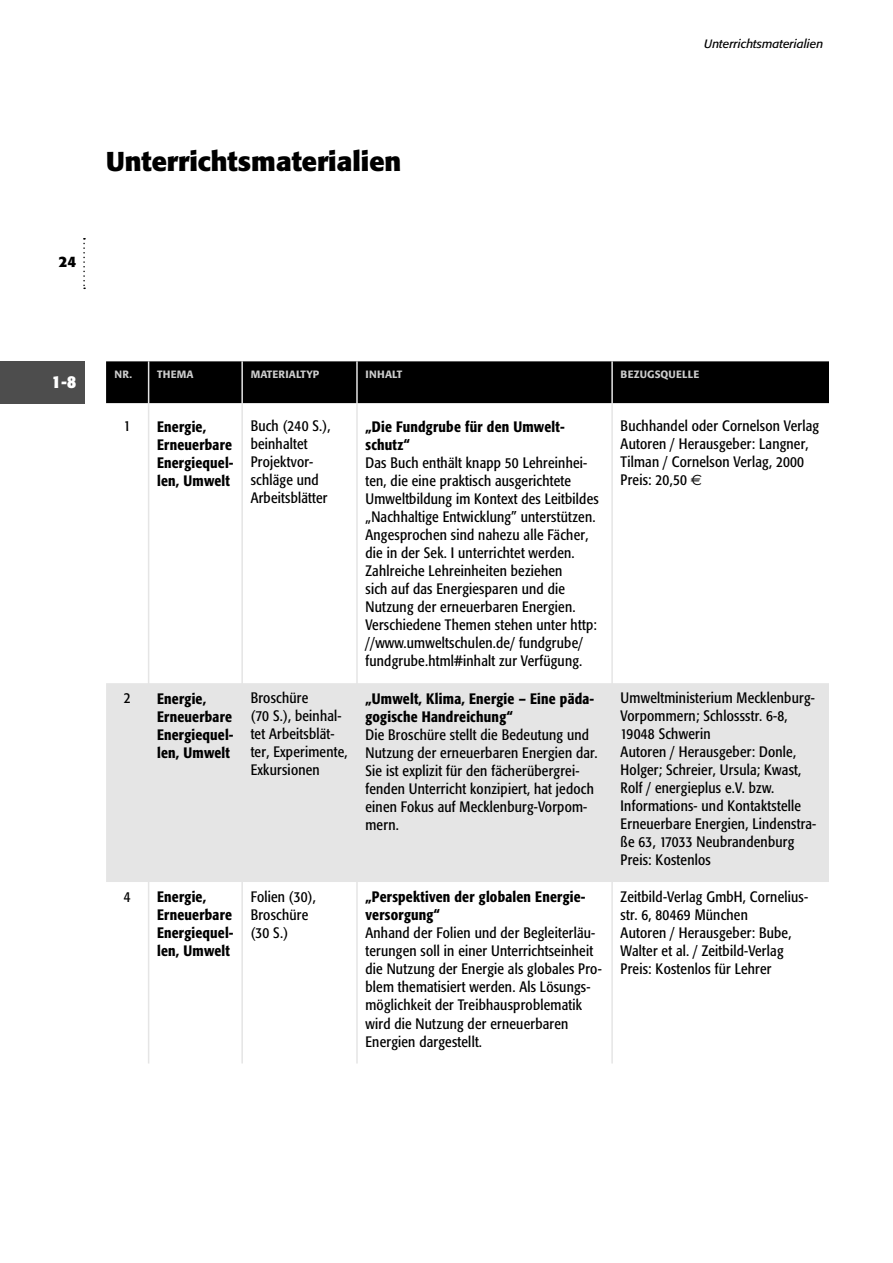
<style>
.page{position:relative;width:893px;height:1263px;background:#fff}
.page>*{position:absolute;margin:0;border:0;box-sizing:border-box;transform-origin:0 0}
.t1{font:700 27px "Formata";color:#000}
.t2{font:700 condensed 18px "Formata";color:#fff}
.t3{font:condensed 15px/18px "Formata";letter-spacing:.015em;color:#000}
.t4{font:500 condensed 15px/18px "Formata";letter-spacing:.015em;color:#000}
.t5{font:700 15px "Formata";color:#000}
.t6{font:italic 12px "Formata";color:#000}
.t7{font:500 10.5px "Formata";letter-spacing:.015em;color:#ccc}
.s1{font-family:"Euro Sans";font-stretch:normal}
</style>
<div class="page">
<svg style="left:83px;top:238px;width:2px;height:51px"></svg>
<div style="left:106px;top:361px;width:723px;height:42px;background:#000"></div>
<div style="left:106px;top:683px;width:723px;height:199px;background:#e5e5e5"></div>
<hr style="left:148px;top:361px;width:1px;height:42px;background:#e5e5e5">
<hr style="left:241px;top:361px;width:2px;height:42px;background:#e5e5e5">
<hr style="left:356px;top:361px;width:2px;height:42px;background:#e5e5e5">
<hr style="left:611px;top:361px;width:2px;height:42px;background:#e5e5e5">
<hr style="left:148px;top:403px;width:1px;height:280px;background:#e5e5e5">
<hr style="left:241px;top:403px;width:2px;height:280px;background:#e5e5e5">
<hr style="left:356px;top:403px;width:2px;height:280px;background:#e5e5e5">
<hr style="left:611px;top:403px;width:2px;height:280px;background:#e5e5e5">
<hr style="left:148px;top:683px;width:1px;height:199px;background:#e5e5e5">
<hr style="left:241px;top:683px;width:2px;height:199px;background:#e5e5e5">
<hr style="left:356px;top:683px;width:2px;height:199px;background:#e5e5e5">
<hr style="left:611px;top:683px;width:2px;height:199px;background:#e5e5e5">
<hr style="left:148px;top:882px;width:1px;height:181px;background:#e5e5e5">
<hr style="left:241px;top:882px;width:2px;height:181px;background:#e5e5e5">
<hr style="left:356px;top:882px;width:2px;height:181px;background:#e5e5e5">
<hr style="left:611px;top:882px;width:2px;height:181px;background:#e5e5e5">
<div style="left:0;top:361px;width:85px;height:43px;background:#4d4d4d"></div>
<h1 class="t1" style="left:106px;top:150px;width:297px">Unterrichtsmaterialien</h1>
<p class="t5" style="left:59px;top:255px;width:19px">24</p>
<p class="t6" style="left:704px;top:38px;width:121px">Unterrichtsmaterialien</p>
<p class="t2" style="left:52px;top:374px;width:26px">1-8</p>
<p class="t7" style="left:115px;top:370px;width:81px">NR. THEMA</p>
<p class="t7" style="left:251px;top:370px;width:70px">MATERIALTYP</p>
<p class="t7" style="left:365px;top:370px;width:38px">INHALT</p>
<p class="t7" style="left:621px;top:370px;width:80px">BEZUGSQUELLE</p>
<p class="t3" style="left:124px;top:418px;width:8px">1</p>
<p class="t4" style="left:157px;top:419px;width:78px">Energie,<br>Erneuerbare<br>Energiequel&shy;len, Umwelt</p>
<p class="t3" style="left:251px;top:418px;width:81px">Buch (240 S.), beinhaltet<br>Projektvor&shy;schläge und<br>Arbeitsblätter</p>
<p class="t4" style="left:365px;top:419px;width:201px">„Die Fundgrube für den Umwelt&shy;schutz“</p>
<p class="t3" style="left:365px;top:455px;width:235px">Das Buch enthält knapp 50 Lehreinhei&shy;ten, die eine praktisch ausgerichtete Umweltbildung im Kontext des Leitbildes „Nachhaltige Entwicklung” unterstützen.<br>Angesprochen sind nahezu alle Fächer, die in der Sek. I unterrichtet werden.<br>Zahlreiche Lehreinheiten beziehen<br>sich auf das Energiesparen und die Nutzung der erneuerbaren Energien.<br>Verschiedene Themen stehen unter http: //www.umweltschulen.de/ fundgrube/ fundgrube.html#inhalt zur Verfügung.</p>
<p class="t3" style="left:124px;top:689px;width:8px">2</p>
<p class="t4" style="left:157px;top:690px;width:78px">Energie,<br>Erneuerbare<br>Energiequel&shy;len, Umwelt</p>
<p class="t3" style="left:251px;top:689px;width:98px">Broschüre<br>(70 S.), beinhal&shy;tet Arbeitsblät&shy;ter, Experimente,<br>Exkursionen</p>
<p class="t4" style="left:365px;top:690px;width:230px">„Umwelt, Klima, Energie – Eine päda&shy;gogische Handreichung“</p>
<p class="t3" style="left:365px;top:726px;width:234px">Die Broschüre stellt die Bedeutung und Nutzung der erneuerbaren Energien dar.<br>Sie ist explizit für den fächerübergrei&shy;fenden Unterricht konzipiert, hat jedoch einen Fokus auf Mecklenburg-Vorpom&shy;mern.</p>
<p class="t3" style="left:124px;top:888px;width:8px">4</p>
<p class="t4" style="left:157px;top:889px;width:78px">Energie,<br>Erneuerbare<br>Energiequel&shy;len, Umwelt</p>
<p class="t3" style="left:251px;top:888px;width:67px">Folien (30),<br>Broschüre (30 S.)</p>
<p class="t4" style="left:365px;top:889px;width:222px">„Perspektiven der globalen Energie&shy;versorgung“</p>
<p class="t3" style="left:365px;top:925px;width:238px">Anhand der Folien und der Begleiterläu&shy;terungen soll in einer Unterrichtseinheit die Nutzung der Energie als globales Pro&shy;blem thematisiert werden. Als Lösungs&shy;möglichkeit der Treibhausproblematik wird die Nutzung der erneuerbaren Energien dargestellt.</p>
<p class="t3" style="left:621px;top:418px;width:200px">Buchhandel oder Cornelson Verlag<br>Autoren / Herausgeber: Langner,<br>Tilman / Cornelson Verlag, 2000<br>Preis: 20,50 <span class="s1">€</span></p>
<p class="t3" style="left:621px;top:689px;width:197px">Umweltministerium Mecklenburg-<br>Vorpommern; Schlossstr. 6-8,<br>19048 Schwerin<br>Autoren / Herausgeber: Donle,<br>Holger; Schreier, Ursula; Kwast,<br>Rolf / energieplus e.V. bzw.<br>Informations- und Kontaktstelle<br>Erneuerbare Energien, Lindenstra&shy;ße 63, 17033 Neubrandenburg<br>Preis: Kostenlos</p>
<p class="t3" style="left:621px;top:888px;width:189px">Zeitbild-Verlag GmbH, Cornelius&shy;str. 6, 80469 München<br>Autoren / Herausgeber: Bube,<br>Walter et al. / Zeitbild-Verlag<br>Preis: Kostenlos für Lehrer</p>
</div>
